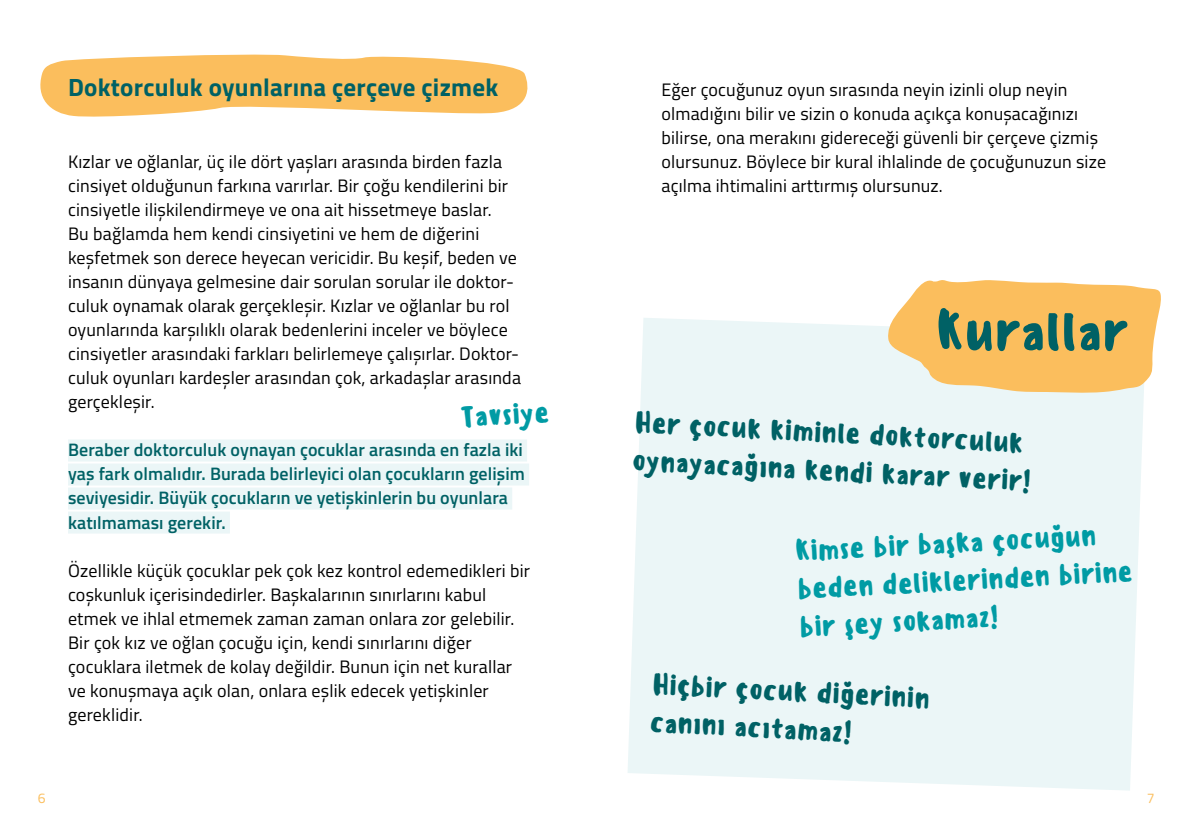
<style>
.page{position:relative;width:1191px;height:840px;background:#fff}
.page>*{position:absolute;margin:0;border:0;box-sizing:border-box;transform-origin:0 0}
.t1{font:500 53.2px "Sensei";letter-spacing:.005em;color:#006165}
.t2{font:500 28px/38px "Sensei";color:#006165}
.t3{font:500 28px/38px "Sensei";color:#009ba4}
.t4{font:700 25px "Titillium";letter-spacing:.01em;color:#006165}
.t5{font:18px/24px "Titillium";letter-spacing:.01em;color:#000}
.t6{font:600 18px/24px "Titillium";letter-spacing:.005em;color:#006165}
.t7{font:14px "Titillium";color:#fbbe5d}
</style>
<div class="page">
<div style="left:628px;top:318px;width:516px;height:472px;background:#ebf6f7"></div>
<svg style="left:40px;top:54px;width:488px;height:63px"></svg>
<div style="left:68px;top:439px;width:459px;height:22px;background:#ebf6f7"></div>
<div style="left:68px;top:463px;width:461px;height:22px;background:#ebf6f7"></div>
<div style="left:68px;top:487px;width:444px;height:22px;background:#ebf6f7"></div>
<div style="left:68px;top:511px;width:162px;height:22px;background:#ebf6f7"></div>
<svg style="left:886px;top:280px;width:275px;height:113px;background:#f9c776"></svg>
<h3 class="t4" style="left:68px;top:68px;width:432px">Doktorculuk oyunlarına çerçeve çizmek</h3>
<p class="t5" style="left:68px;top:149px;width:454px">Kızlar ve oğlanlar, üç ile dört yaşları arasında birden fazla cinsiyet olduğunun farkına varırlar. Bir çoğu kendilerini bir cinsiyetle ilişkilendirmeye ve ona ait hissetmeye baslar.<br>Bu bağlamda hem kendi cinsiyetini ve hem de diğerini keşfetmek son derece heyecan vericidir. Bu keşif, beden ve insanın dünyaya gelmesine dair sorulan sorular ile doktor&shy;culuk oynamak olarak gerçekleşir. Kızlar ve oğlanlar bu rol oyunlarında karşılıklı olarak bedenlerini inceler ve böylece cinsiyetler arasındaki farkları belirlemeye çalışırlar. Doktor&shy;culuk oyunları kardeşler arasından çok, arkadaşlar arasında gerçekleşir.</p>
<p class="t6" style="left:68px;top:437px;width:458px">Beraber doktorculuk oynayan çocuklar arasında en fazla iki yaş fark olmalıdır. Burada belirleyici olan çocukların gelişim seviyesidir. Büyük çocukların ve yetişkinlerin bu oyunlara katılmaması gerekir.</p>
<p class="t5" style="left:68px;top:557px;width:463px">Özellikle küçük çocuklar pek çok kez kontrol edemedikleri bir coşkunluk içerisindedirler. Başkalarının sınırlarını kabul etmek ve ihlal etmemek zaman zaman onlara zor gelebilir.<br>Bir çok kız ve oğlan çocuğu için, kendi sınırlarını diğer çocuklara iletmek de kolay değildir. Bunun için net kurallar ve konuşmaya açık olan, onlara eşlik edecek yetişkinler gereklidir.</p>
<h2 class="t3" style="left:459px;top:397px;width:91px;rotate:-3deg">Tavsiye</h2>
<p class="t5" style="left:661px;top:77px;width:446px">Eğer çocuğunuz oyun sırasında neyin izinli olup neyin olmadığını bilir ve sizin o konuda açıkça konuşacağınızı bilirse, ona merakını gidereceği güvenli bir çerçeve çizmiş olursunuz. Böylece bir kural ihlalinde de çocuğunuzun size açılma ihtimalini arttırmış olursunuz.</p>
<h1 class="t1" style="left:936px;top:295px;width:194px">Kurallar</h1>
<h2 class="t2" style="left:635px;top:402px;width:400px;rotate:3deg">Her çocuk kiminle doktorculuk oynayacağına kendi karar verir!</h2>
<h2 class="t3" style="left:794px;top:531px;width:337px;rotate:-3deg">Kimse bir başka çocuğun beden deliklerinden birine bir şey sokamaz!</h2>
<h2 class="t2" style="left:653px;top:664px;width:280px;rotate:3deg">Hiçbir çocuk diğerinin canını acıtamaz!</h2>
<p class="t7" style="left:38px;top:787px;width:9px">6</p>
<p class="t7" style="left:1146px;top:787px;width:9px">7</p>
</div>
